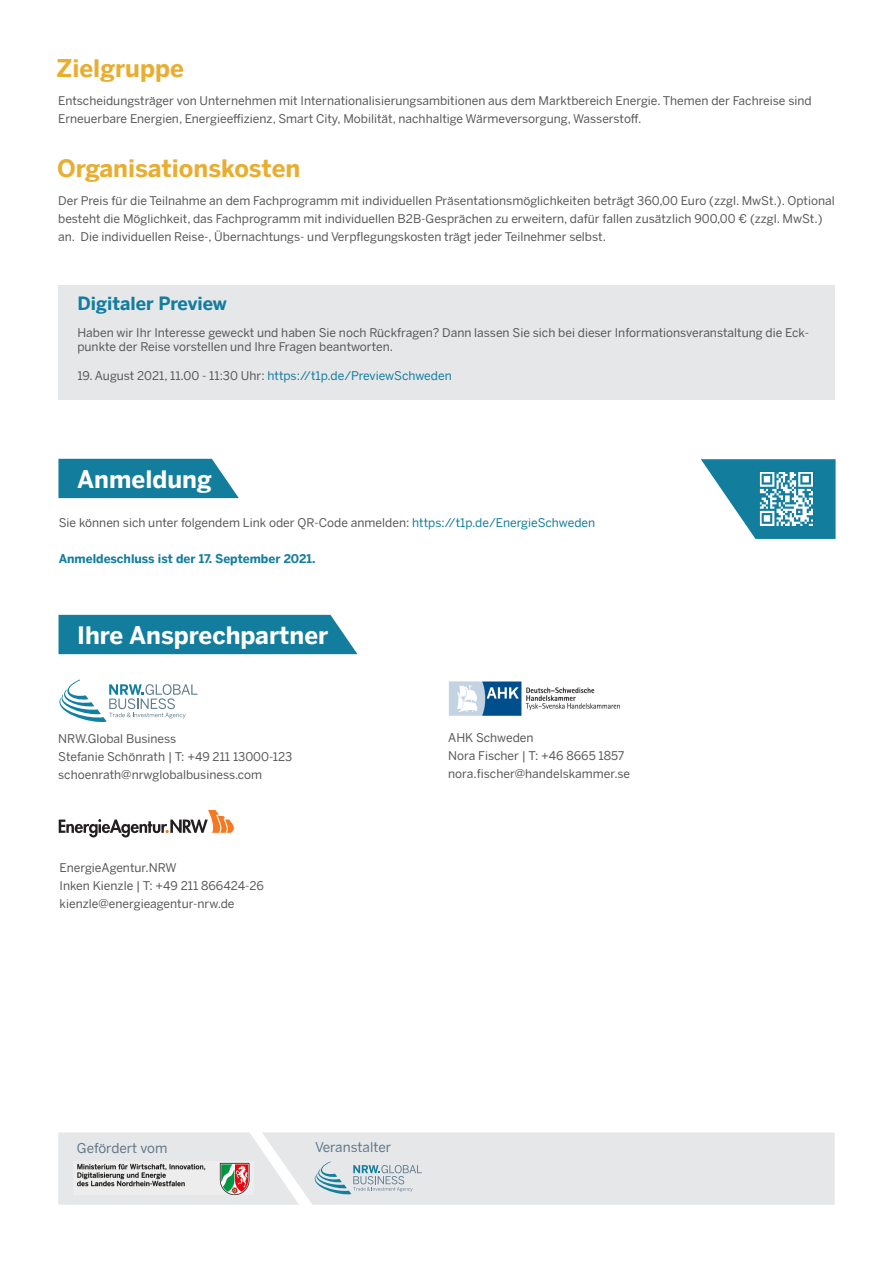
<style>
.page{position:relative;width:893px;height:1263px;background:#fff}
.page>*{position:absolute;margin:0;border:0;box-sizing:border-box;transform-origin:0 0}
.t1{font:700 24px "Benton Sans";color:#e8ae31}
.t2{font:700 24px "Benton Sans";color:#fff}
.t3{font:700 18px "Benton Sans";color:#137d9e}
.t4{font:13.5px "Benton Sans";color:#627788}
.t5{font:12px/18px "Benton Sans";color:#57585a}
.t6{font:12px "Benton Sans";color:#137d9e}
.t7{font:700 12px "Benton Sans";color:#137d9e}
.s1{color:#57585a}
.s2{color:#137d9e}
</style>
<div class="page">
<svg style="left:701px;top:459px;width:135px;height:80px"></svg>
<img style="left:751px;top:464px;width:71px;height:70px">
<svg style="left:58px;top:1132px;width:777px;height:73px;background:#e1e2e4"></svg>
<svg style="left:58px;top:459px;width:181px;height:39px;background:#2587a5"></svg>
<div style="left:59px;top:615px;width:298px;height:39px;background:#137d9e"></div>
<svg style="left:59px;top:810px;width:175px;height:27px"></svg>
<img style="left:449px;top:681px;width:171px;height:35px">
<svg style="left:59px;top:679px;width:138px;height:43px"></svg>
<div style="left:59px;top:285px;width:776px;height:115px;background:#e6e7e9"></div>
<p class="t1" style="left:57px;top:51px;width:129px">Zielgruppe</p>
<p class="t5" style="left:58px;top:91px;width:755px">Entscheidungsträger von Unternehmen mit Internationalisierungsambitionen aus dem Marktbereich Energie. Themen der Fachreise sind<br>Erneuerbare Energien, Energieeffizienz, Smart City, Mobilität, nachhaltige Wärmeversorgung, Wasserstoff.</p>
<p class="t1" style="left:57px;top:150px;width:245px">Organisationskosten</p>
<p class="t5" style="left:58px;top:191px;width:778px">Der Preis für die Teilnahme an dem Fachprogramm mit individuellen Präsentationsmöglichkeiten beträgt 360,00 Euro (zzgl. MwSt.). Optional besteht die Möglichkeit, das Fachprogramm mit individuellen B2B-Gesprächen zu erweitern, dafür fallen zusätzlich 900,00 € (zzgl. MwSt.) an. Die individuellen Reise-, Übernachtungs- und Verpflegungskosten trägt jeder Teilnehmer selbst.</p>
<p class="t3" style="left:77px;top:290px;width:151px">Digitaler Preview</p>
<p class="t5" style="left:77px;top:325px;width:733px;line-height:14.4px">Haben wir Ihr Interesse geweckt und haben Sie noch Rückfragen? Dann lassen Sie sich bei dieser Informationsveranstaltung die Eck&shy;punkte der Reise vorstellen und Ihre Fragen beantworten.</p>
<p class="t6" style="left:77px;top:367px;width:376px"><span class="s1">19. August 2021, 11.00 - 11:30 Uhr:</span> https://t1p.de/PreviewSchweden</p>
<p class="t2" style="left:77px;top:461px;width:136px">Anmeldung</p>
<p class="t5" style="left:59px;top:513px;width:538px">Sie können sich unter folgendem Link oder QR-Code anmelden: <span class="s2">https://t1p.de/EnergieSchweden</span></p>
<p class="t7" style="left:59px;top:549px;width:258px">Anmeldeschluss ist der 17. September 2021.</p>
<p class="t2" style="left:77px;top:618px;width:253px">Ihre Ansprechpartner</p>
<p class="t5" style="left:58px;top:729px;width:120px">NRW.Global Business</p>
<p class="t5" style="left:58px;top:747px;width:236px">Stefanie Schönrath | T: +49 211 13000-123</p>
<p class="t5" style="left:58px;top:765px;width:206px">schoenrath@nrwglobalbusiness.com</p>
<p class="t5" style="left:60px;top:858px;width:119px">EnergieAgentur.NRW</p>
<p class="t5" style="left:60px;top:876px;width:206px">Inken Kienzle | T: +49 211 866424-26</p>
<p class="t5" style="left:60px;top:894px;width:176px">kienzle@energieagentur-nrw.de</p>
<p class="t5" style="left:448px;top:728px;width:87px">AHK Schweden</p>
<p class="t5" style="left:448px;top:746px;width:178px">Nora Fischer | T: +46 8665 1857</p>
<p class="t5" style="left:448px;top:764px;width:183px">nora.fischer@handelskammer.se</p>
<p class="t4" style="left:77px;top:1138px;width:92px">Gefördert vom</p>
<p class="t4" style="left:315px;top:1137px;width:78px">Veranstalter</p>
</div>
